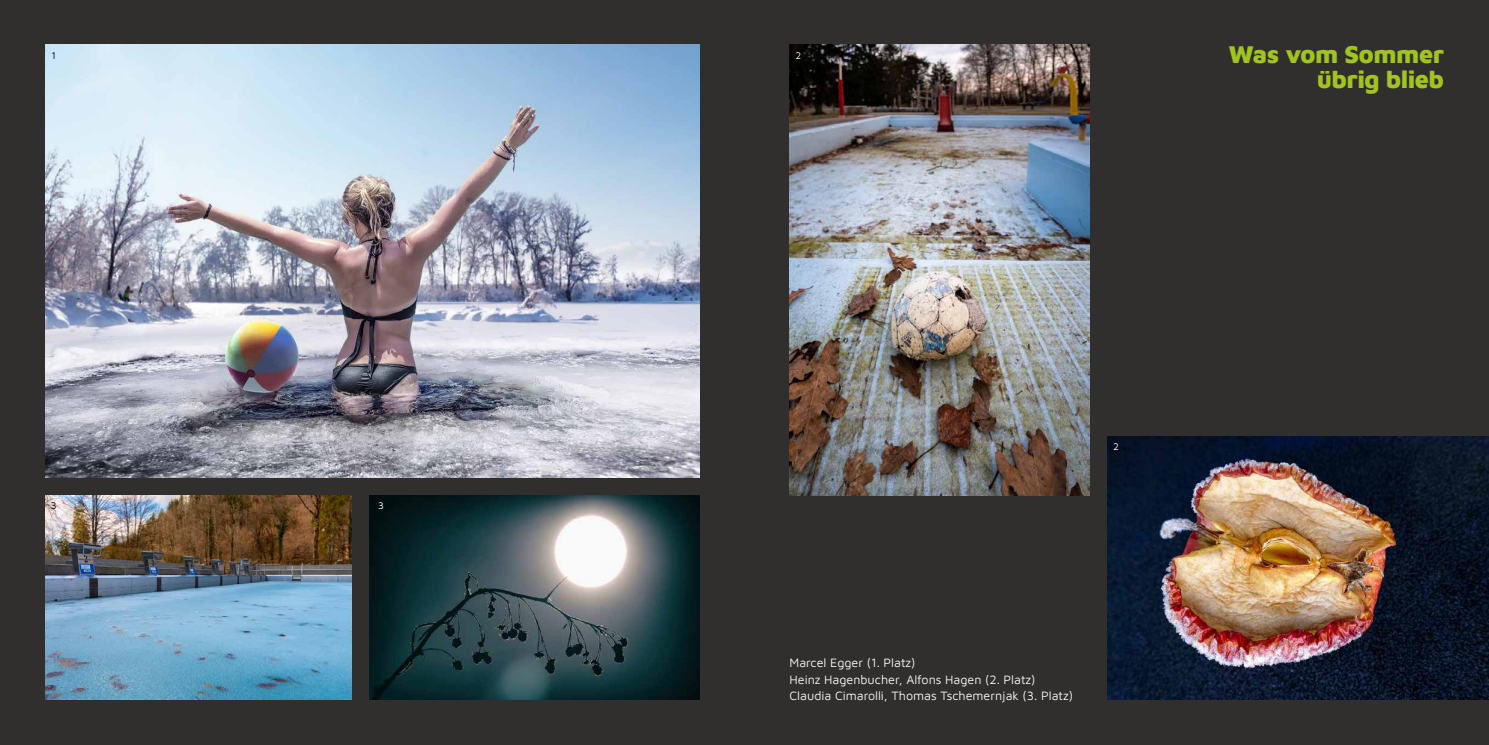
<style>
.page{position:relative;width:1489px;height:745px;background:#fff}
.page>*{position:absolute;margin:0;border:0;box-sizing:border-box;transform-origin:0 0}
.t1{font:25px/25px "Maven Pro";letter-spacing:-.02em;color:#a1c41f;text-align:right}
.t2{font:12.5px/16.2px "Maven Pro";color:#f5f5f5}
.t3{font:10px "Maven Pro";color:#fff}
.t4{font:10px "Maven Pro";color:#000}
</style>
<div class="page">
<div style="left:0;top:0;width:1488px;height:744px;background:#312f2d"></div>
<img style="left:45px;top:45px;width:654px;height:432px">
<img style="left:789px;top:45px;width:300px;height:449px">
<img style="left:1107px;top:436px;width:381px;height:263px">
<img style="left:370px;top:495px;width:329px;height:204px">
<img style="left:45px;top:495px;width:307px;height:204px">
<p class="t4" style="left:52px;top:49px;width:6px">1</p>
<p class="t4" style="left:51px;top:498px;width:7px">3</p>
<p class="t3" style="left:378px;top:498px;width:7px">3</p>
<p class="t3" style="left:795px;top:48px;width:7px">2</p>
<h1 class="t1" style="left:1228px;top:40px;width:217px">Was vom Sommer übrig blieb</h1>
<p class="t3" style="left:1113px;top:439px;width:7px">2</p>
<p class="t2" style="left:789px;top:653px;width:285px">Marcel Egger (1. Platz)<br>Heinz Hagenbucher, Alfons Hagen (2. Platz)<br>Claudia Cimarolli, Thomas Tschemernjak (3. Platz)</p>
</div>
